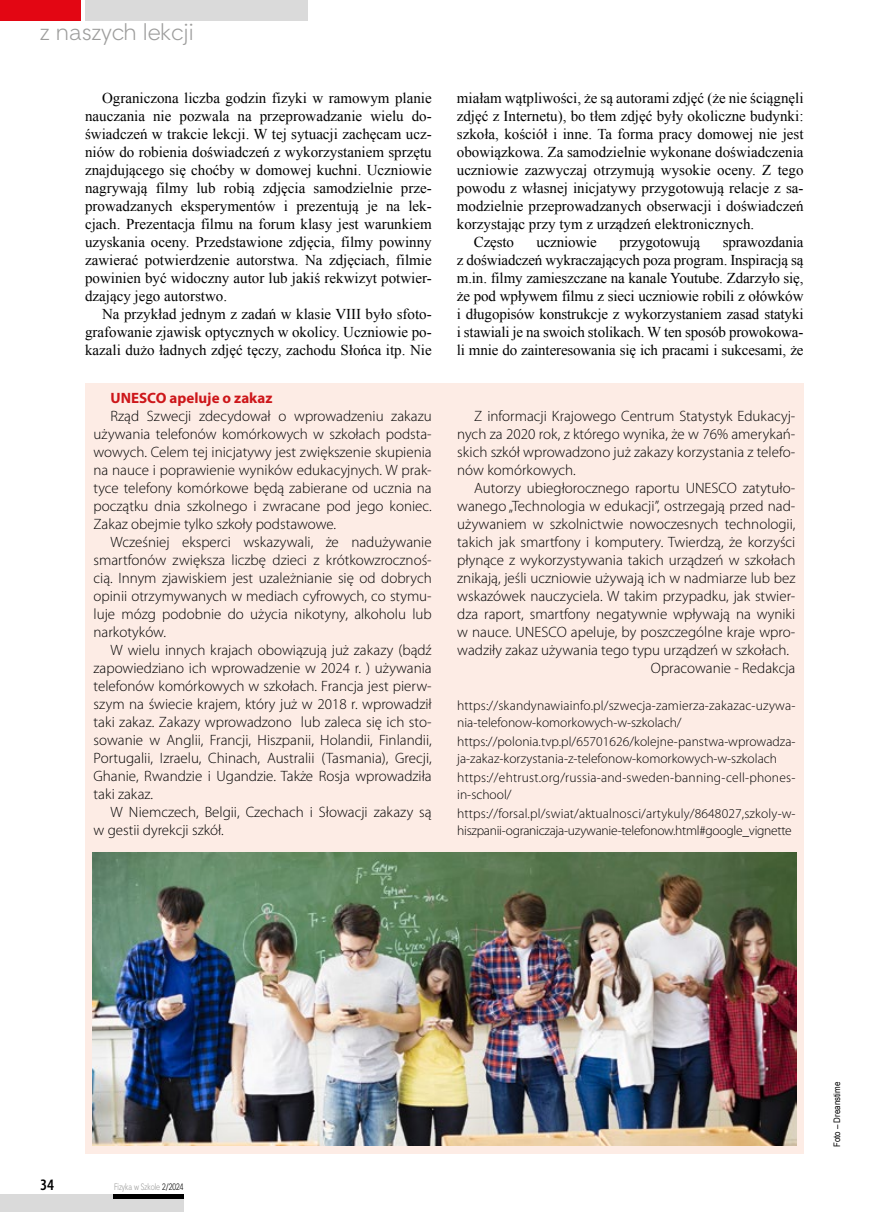
<style>
.page{position:relative;width:872px;height:1212px;background:#fff}
.page>*{position:absolute;margin:0;border:0;box-sizing:border-box;transform-origin:0 0}
.t1{font:22.5px "Straight EFN";color:#9d9d9c}
.Ramka_Apla_Bezszeryf{font:300 15px/18px "Myriad Pro";color:#000;text-align:justify}
.txt{font:15px/18px "Times New Roman";color:#000;text-align:justify}
.Ramka_Apla_Bezszeryf-2{font:700 15px "Myriad Pro";color:#cd171a}
.t2{font:700 15px "Aerton Cnd EFN";color:#000}
.Ramka_Apla_Bezszeryf-3{font:300 13.5px/16.5px "Myriad Pro";letter-spacing:.005em;color:#000}
.Ramka_Apla_Bezszeryf-4{font:300 13.5px/16.5px "Myriad Pro";letter-spacing:-.02em;color:#000}
.t3{font:9px "Straight Cnd EFN";color:#9d9d9c}
.Ryc_copyright{font:9px "Arial";color:#000;scale:.88 1}
.s1{color:#000}
</style>
<div class="page">
<div style="left:0;top:0;width:81px;height:21px;background:#e30613"></div>
<div style="left:85px;top:0;width:223px;height:21px;background:#dadada"></div>
<div style="left:0;top:1194px;width:184px;height:18px;background:#dadada"></div>
<hr style="left:113px;top:1194px;width:71px;height:4px;background:#000">
<div style="left:85px;top:383px;width:719px;height:770px;background:#fdece5"></div>
<img style="left:92px;top:852px;width:704px;height:293px">
<h1 class="t1" style="left:40px;top:18px;width:155px">z naszych lekcji</h1>
<p class="txt" style="left:85px;top:89px;width:348px;text-indent:17px">Ograniczona liczba godzin fizyki w ramowym planie nauczania nie pozwala na przeprowadzanie wielu do&shy;świadczeń w trakcie lekcji. W tej sytuacji zachęcam ucz&shy;niów do robienia doświadczeń z wykorzystaniem sprzętu znajdującego się choćby w domowej kuchni. Uczniowie nagrywają filmy lub robią zdjęcia samodzielnie prze&shy;prowadzanych eksperymentów i prezentują je na lek&shy;cjach. Prezentacja filmu na forum klasy jest warunkiem uzyskania oceny. Przedstawione zdjęcia, filmy powinny zawierać potwierdzenie autorstwa. Na zdjęciach, filmie powinien być widoczny autor lub jakiś rekwizyt potwier&shy;dzający jego autorstwo.</p>
<p class="txt" style="left:85px;top:305px;width:348px;text-indent:17px">Na przykład jednym z zadań w klasie VIII było sfoto&shy;grafowanie zjawisk optycznych w okolicy. Uczniowie po&shy;kazali dużo ładnych zdjęć tęczy, zachodu Słońca itp. Nie</p>
<p class="Ramka_Apla_Bezszeryf-2" style="left:111px;top:388px;width:163px">UNESCO apeluje o zakaz</p>
<p class="Ramka_Apla_Bezszeryf" style="left:94px;top:407px;width:340px;text-indent:17px">Rząd Szwecji zdecydował o wprowadzeniu zakazu używania telefonów komórkowych w szkołach podsta&shy;wowych. Celem tej inicjatywy jest zwiększenie skupienia na nauce i poprawienie wyników edukacyjnych. W prak&shy;tyce telefony komórkowe będą zabierane od ucznia na początku dnia szkolnego i zwracane pod jego koniec.<br>Zakaz obejmie tylko szkoły podstawowe.</p>
<p class="Ramka_Apla_Bezszeryf" style="left:94px;top:533px;width:340px;text-indent:17px">Wcześniej eksperci wskazywali, że nadużywanie smartfonów zwiększa liczbę dzieci z krótkowzrocznoś&shy;cią. Innym zjawiskiem jest uzależnianie się od dobrych opinii otrzymywanych w mediach cyfrowych, co stymu&shy;luje mózg podobnie do użycia nikotyny, alkoholu lub narkotyków.</p>
<p class="Ramka_Apla_Bezszeryf" style="left:94px;top:641px;width:340px;text-indent:17px">W wielu innych krajach obowiązują już zakazy (bądź zapowiedziano ich wprowadzenie w 2024 r. ) używania telefonów komórkowych w szkołach. Francja jest pierw&shy;szym na świecie krajem, który już w 2018 r. wprowadził taki zakaz. Zakazy wprowadzono lub zaleca się ich sto&shy;sowanie w Anglii, Francji, Hiszpanii, Holandii, Finlandii, Portugalii, Izraelu, Chinach, Australii (Tasmania), Grecji, Ghanie, Rwandzie i Ugandzie. Także Rosja wprowadziła taki zakaz.</p>
<p class="Ramka_Apla_Bezszeryf" style="left:94px;top:803px;width:340px;text-indent:17px">W Niemczech, Belgii, Czechach i Słowacji zakazy są w gestii dyrekcji szkół.</p>
<p class="txt" style="left:457px;top:89px;width:348px">miałam wątpliwości, że są autorami zdjęć (że nie ściągnęli zdjęć z Internetu), bo tłem zdjęć były okoliczne budynki: szkoła, kościół i inne. Ta forma pracy domowej nie jest obowiązkowa. Za samodzielnie wykonane doświadczenia uczniowie zazwyczaj otrzymują wysokie oceny. Z tego powodu z własnej inicjatywy przygotowują relacje z sa&shy;modzielnie przeprowadzanych obserwacji i doświadczeń korzystając przy tym z urządzeń elektronicznych.</p>
<p class="txt" style="left:474px;top:233px;width:42px">Często</p>
<p class="txt" style="left:536px;top:233px;width:62px">uczniowie</p>
<p class="txt" style="left:619px;top:233px;width:82px">przygotowują</p>
<p class="txt" style="left:457px;top:233px;width:348px;text-indent:266px">sprawozdania z doświadczeń wykraczających poza program. Inspiracją są m.in. filmy zamieszczane na kanale Youtube. Zdarzyło się, że pod wpływem filmu z sieci uczniowie robili z ołówków i długopisów konstrukcje z wykorzystaniem zasad statyki i stawiali je na swoich stolikach. W ten sposób prowokowa&shy;li mnie do zainteresowania się ich pracami i sukcesami, że</p>
<p class="Ramka_Apla_Bezszeryf" style="left:457px;top:407px;width:340px;text-indent:17px">Z informacji Krajowego Centrum Statystyk Edukacyj&shy;nych za 2020 rok, z którego wynika, że w 76% amerykań&shy;skich szkół wprowadzono już zakazy korzystania z telefo&shy;nów komórkowych.</p>
<p class="Ramka_Apla_Bezszeryf" style="left:457px;top:479px;width:340px;text-indent:17px">Autorzy ubiegłorocznego raportu UNESCO zatytuło&shy;wanego „Technologia w edukacji”, ostrzegają przed nad&shy;używaniem w szkolnictwie nowoczesnych technologii, takich jak smartfony i komputery. Twierdzą, że korzyści płynące z wykorzystywania takich urządzeń w szkołach znikają, jeśli uczniowie używają ich w nadmiarze lub bez wskazówek nauczyciela. W takim przypadku, jak stwier&shy;dza raport, smartfony negatywnie wpływają na wyniki w nauce. UNESCO apeluje, by poszczególne kraje wpro&shy;wadziły zakaz używania tego typu urządzeń w szkołach.</p>
<p class="Ramka_Apla_Bezszeryf" style="left:651px;top:659px;width:146px">Opracowanie - Redakcja</p>
<p class="Ramka_Apla_Bezszeryf-3" style="left:457px;top:697px;width:340px">https://skandynawiainfo.pl/szwecja-zamierza-zakazac-uzywa&shy;nia-telefonow-komorkowych-w-szkolach/</p>
<p class="Ramka_Apla_Bezszeryf-3" style="left:457px;top:733px;width:340px">https://polonia.tvp.pl/65701626/kolejne-panstwa-wprowadza&shy;ja-zakaz-korzystania-z-telefonow-komorkowych-w-szkolach</p>
<p class="Ramka_Apla_Bezszeryf-3" style="left:457px;top:769px;width:340px">https://ehtrust.org/russia-and-sweden-banning-cell-phones&shy;in-school/</p>
<p class="Ramka_Apla_Bezszeryf-4" style="left:457px;top:805px;width:340px">https://forsal.pl/swiat/aktualnosci/artykuly/8648027,szkoly-w&shy;hiszpanii-ograniczaja-uzywanie-telefonow.html#google_vignette</p>
<p class="t2" style="left:40px;top:1176px;width:15px">34</p>
<p class="t3" style="left:114px;top:1182px;width:71px">Fizyka w Szkole <span class="s1">2/2024</span></p>
<p class="Ryc_copyright" style="left:831px;top:1147px;width:76px;rotate:-90deg">Foto – Dreanstime</p>
</div>
